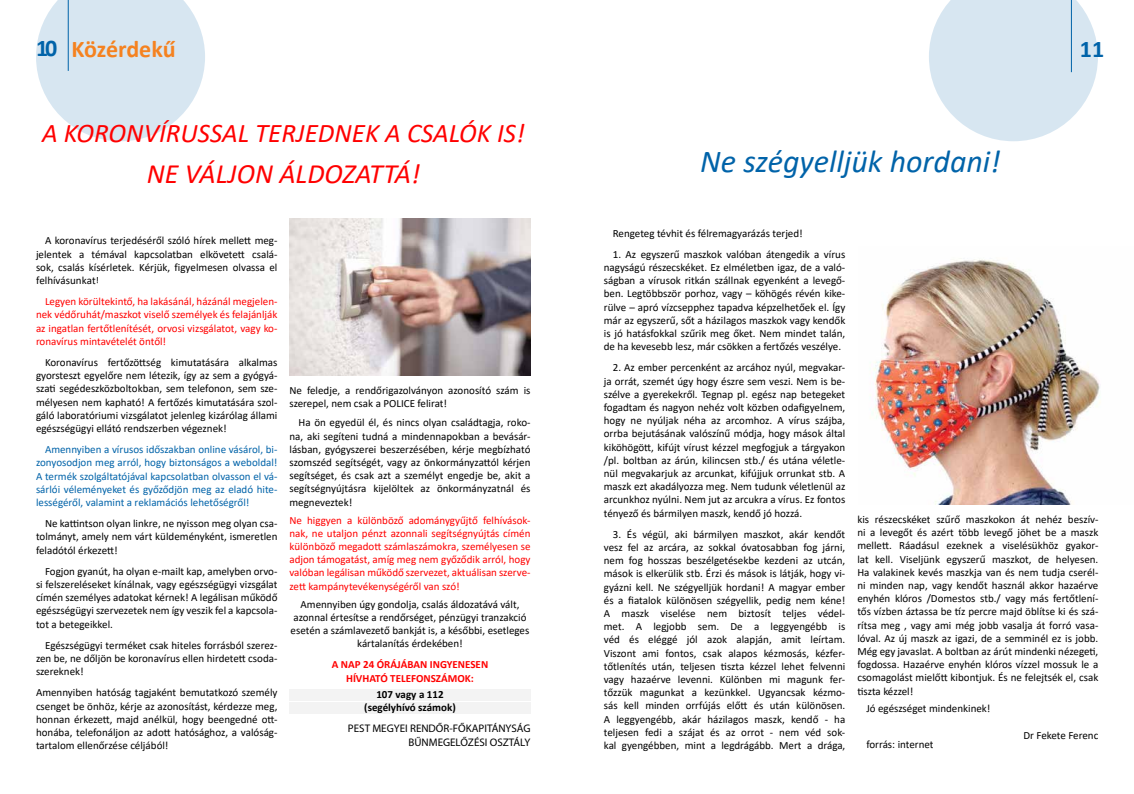
<style>
.page{position:relative;width:1134px;height:794px;background:#fff}
.page>*{position:absolute;margin:0;border:0;box-sizing:border-box;transform-origin:0 0}
.t1{font:italic 32px "Calibri";color:#0063a9}
.t2{font:italic 28px "Calibri";color:#f00}
.t3{font:italic 27px "Calibri";color:#f00}
.t4{font:700 24px "Calibri";letter-spacing:-.01em;color:#f58220}
.t5{font:700 24px "Calibri";color:#0063a9}
.t6{font:11px/13.2px "Calibri";color:#000;text-align:justify}
.t7{font:11px/13.2px "Calibri";color:#f00;text-align:justify}
.t8{font:11px/13.2px "Calibri";color:#0063a9;text-align:justify}
.t9{font:11px/14px "Myriad Pro";color:#000;text-align:right}
.t10{font:700 11px/13.2px "Calibri";color:#f00;text-align:center}
.t11{font:700 11px/13px "Calibri";color:#000;text-align:center}
.s1{color:#0063a9}
</style>
<div class="page">
<svg style="left:929px;top:0;width:169px;height:141px"></svg>
<svg style="left:36px;top:0;width:169px;height:141px"></svg>
<div style="left:289px;top:689px;width:242px;height:11px;background:#f3f3f3"></div>
<div style="left:289px;top:702px;width:242px;height:11px;background:#f3f3f3"></div>
<img style="left:289px;top:218px;width:242px;height:158px">
<img style="left:872px;top:259px;width:228px;height:246px">
<h3 class="t4" style="left:36px;top:32px;width:141px"><span class="s1">10</span> Közérdekű</h3>
<h3 class="t5" style="left:1080px;top:32px;width:26px">11</h3>
<h3 class="t3" style="left:42px;top:114px;width:484px">A KORONVÍRUSSAL TERJEDNEK A CSALÓK IS!</h3>
<h2 class="t2" style="left:147px;top:154px;width:275px">NE VÁLJON ÁLDOZATTÁ!</h2>
<p class="t6" style="left:36px;top:234px;width:243px;text-indent:9px">A koronavírus terjedéséről szóló hírek mellett meg‑ jelentek a témával kapcsolatban elkövetett csalá‑ sok, csalás kísérletek. Kérjük, figyelmesen olvassa el felhívásunkat!</p>
<p class="t7" style="left:36px;top:295px;width:243px;text-indent:9px">Legyen körültekintő, ha lakásánál, házánál megjelen‑ nek védőruhát/maszkot viselő személyek és felajánlják az ingatlan fertőtlenítését, orvosi vizsgálatot, vagy ko‑ ronavírus mintavételét öntől!</p>
<p class="t6" style="left:36px;top:355px;width:243px;text-indent:9px">Koronavírus fertőzöttség kimutatására alkalmas gyorsteszt egyelőre nem létezik, így az sem a gyógyá‑ szati segédeszközboltokban, sem telefonon, sem sze‑ mélyesen nem kapható! A fertőzés kimutatására szol‑ gáló laboratóriumi vizsgálatot jelenleg kizárólag állami egészségügyi ellátó rendszerben végeznek!</p>
<p class="t8" style="left:36px;top:442px;width:243px;text-indent:9px">Amennyiben a vírusos időszakban online vásárol, bi‑ zonyosodjon meg arról, hogy biztonságos a weboldal!<br>A termék szolgáltatójával kapcsolatban olvasson el vá‑ sárlói véleményeket és győződjön meg az eladó hite‑ lességéről, valamint a reklamációs lehetőségről!</p>
<p class="t6" style="left:36px;top:516px;width:243px;text-indent:9px">Ne kattintson olyan linkre, ne nyisson meg olyan csa‑ tolmányt, amely nem várt küldeményként, ismeretlen feladótól érkezett!</p>
<p class="t6" style="left:36px;top:564px;width:243px;text-indent:9px">Fogjon gyanút, ha olyan e-mailt kap, amelyben orvo‑ si felszereléseket kínálnak, vagy egészségügyi vizsgálat címén személyes adatokat kérnek! A legálisan működő egészségügyi szervezetek nem így veszik fel a kapcsola‑ tot a betegeikkel.</p>
<p class="t6" style="left:36px;top:638px;width:243px;text-indent:9px">Egészségügyi terméket csak hiteles forrásból szerez‑ zen be, ne dőljön be koronavírus ellen hirdetett csoda‑ szereknek!</p>
<p class="t6" style="left:36px;top:686px;width:243px">Amennyiben hatóság tagjaként bemutatkozó személy csenget be önhöz, kérje az azonosítást, kérdezze meg, honnan érkezett, majd anélkül, hogy beengedné ott‑ honába, telefonáljon az adott hatósághoz, a valóság‑ tartalom ellenőrzése céljából!</p>
<p class="t6" style="left:289px;top:383px;width:242px">Ne feledje, a rendőrigazolványon azonosító szám is szerepel, nem csak a POLICE felirat!</p>
<p class="t6" style="left:289px;top:416px;width:243px;text-indent:9px">Ha ön egyedül él, és nincs olyan családtagja, roko‑ na, aki segíteni tudná a mindennapokban a bevásár‑ lásban, gyógyszerei beszerzésében, kérje megbízható szomszéd segítségét, vagy az önkormányzattól kérjen segítséget, és csak azt a személyt engedje be, akit a segítségnyújtásra kijelöltek az önkormányzatnál és megneveztek!</p>
<p class="t7" style="left:289px;top:513px;width:243px">Ne higgyen a különböző adománygyűjtő felhívások‑ nak, ne utaljon pénzt azonnali segítségnyújtás címén különböző megadott számlaszámokra, személyesen se adjon támogatást, amíg meg nem győződik arról, hogy valóban legálisan működő szervezet, aktuálisan szerve‑ zett kampánytevékenységéről van szó!</p>
<p class="t6" style="left:291px;top:597px;width:240px;text-align:center">Amennyiben úgy gondolja, csalás áldozatává vált, azonnal értesítse a rendőrséget, pénzügyi tranzakció esetén a számlavezető bankját is, a későbbi, esetleges kártalanítás érdekében!</p>
<p class="t10" style="left:332px;top:658px;width:158px">A NAP 24 ÓRÁJÁBAN INGYENESEN<br>HÍVHATÓ TELEFONSZÁMOK:</p>
<p class="t11" style="left:364px;top:687px;width:93px">107 vagy a 112 (segélyhívó számok)</p>
<p class="t9" style="left:348px;top:721px;width:184px">PEST MEGYEI RENDŐR-FŐKAPITÁNYSÁG<br>BŰNMEGELŐZÉSI OSZTÁLY</p>
<h1 class="t1" style="left:700px;top:139px;width:302px">Ne szégyelljük hordani!</h1>
<p class="t6" style="left:613px;top:226px;width:191px">Rengeteg tévhit és félremagyarázás terjed!</p>
<p class="t6" style="left:604px;top:247px;width:243px;text-indent:9px">1. Az egyszerű maszkok valóban átengedik a vírus nagyságú részecskéket. Ez elméletben igaz, de a való‑ ságban a vírusok ritkán szállnak egyenként a levegő‑ ben. Legtöbbször porhoz, vagy – köhögés révén kike‑ rülve – apró vízcsepphez tapadva képzelhetőek el. Így már az egyszerű, sőt a házilagos maszkok vagy kendők is jó hatásfokkal szűrik meg őket. Nem mindet talán, de ha kevesebb lesz, már csökken a fertőzés veszélye.</p>
<p class="t6" style="left:604px;top:361px;width:243px;text-indent:9px">2. Az ember percenként az arcához nyúl, megvakar‑ ja orrát, szemét úgy hogy észre sem veszi. Nem is be‑ szélve a gyerekekről. Tegnap pl. egész nap betegeket fogadtam és nagyon nehéz volt közben odafigyelnem, hogy ne nyúljak néha az arcomhoz. A vírus szájba, orrba bejutásának valószínű módja, hogy mások által kiköhögött, kifújt vírust kézzel megfogjuk a tárgyakon /pl. boltban az árún, kilincsen stb./ és utána véletle‑ nül megvakarjuk az arcunkat, kifújjuk orrunkat stb. A maszk ezt akadályozza meg. Nem tudunk véletlenül az arcunkhoz nyúlni. Nem jut az arcukra a vírus. Ez fontos tényező és bármilyen maszk, kendő jó hozzá.</p>
<p class="t6" style="left:604px;top:527px;width:243px;text-indent:9px">3. És végül, aki bármilyen maszkot, akár kendőt vesz fel az arcára, az sokkal óvatosabban fog járni, nem fog hosszas beszélgetésekbe kezdeni az utcán, mások is elkerülik stb. Érzi és mások is látják, hogy vi‑ gyázni kell. Ne szégyelljük hordani! A magyar ember és a fiatalok különösen szégyellik, pedig nem kéne!<br>A maszk viselése nem biztosít teljes védel‑ met. A legjobb sem. De a leggyengébb is véd és eléggé jól azok alapján, amit leírtam.<br>Viszont ami fontos, csak alapos kézmosás, kézfer‑ tőtlenítés után, teljesen tiszta kézzel lehet felvenni vagy hazaérve levenni. Különben mi magunk fer‑ tőzzük magunkat a kezünkkel. Ugyancsak kézmo‑ sás kell minden orrfújás előtt és után különösen.<br>A leggyengébb, akár házilagos maszk, kendő - ha teljesen fedi a szájat és az orrot - nem véd sok‑ kal gyengébben, mint a legdrágább. Mert a drága,</p>
<p class="t6" style="left:857px;top:512px;width:243px">kis részecskéket szűrő maszkokon át nehéz beszív‑ ni a levegőt és azért több levegő jöhet be a maszk mellett. Ráadásul ezeknek a viselésükhöz gyakor‑ lat kell. Viseljünk egyszerű maszkot, de helyesen.<br>Ha valakinek kevés maszkja van és nem tudja cserél‑ ni minden nap, vagy kendőt használ akkor hazaérve enyhén klóros /Domestos stb./ vagy más fertőtlení‑ tős vízben áztassa be tíz percre majd öblítse ki és szá‑ rítsa meg , vagy ami még jobb vasalja át forró vasa‑ lóval. Az új maszk az igazi, de a semminél ez is jobb.<br>Még egy javaslat. A boltban az árút mindenki nézegeti, fogdossa. Hazaérve enyhén klóros vízzel mossuk le a csomagolást mielőtt kibontjuk. És ne felejtsék el, csak tiszta kézzel!</p>
<p class="t6" style="left:866px;top:701px;width:126px">Jó egészséget mindenkinek!</p>
<p class="t6" style="left:1023px;top:728px;width:77px">Dr Fekete Ferenc</p>
<p class="t6" style="left:866px;top:737px;width:69px">forrás: internet</p>
</div>
